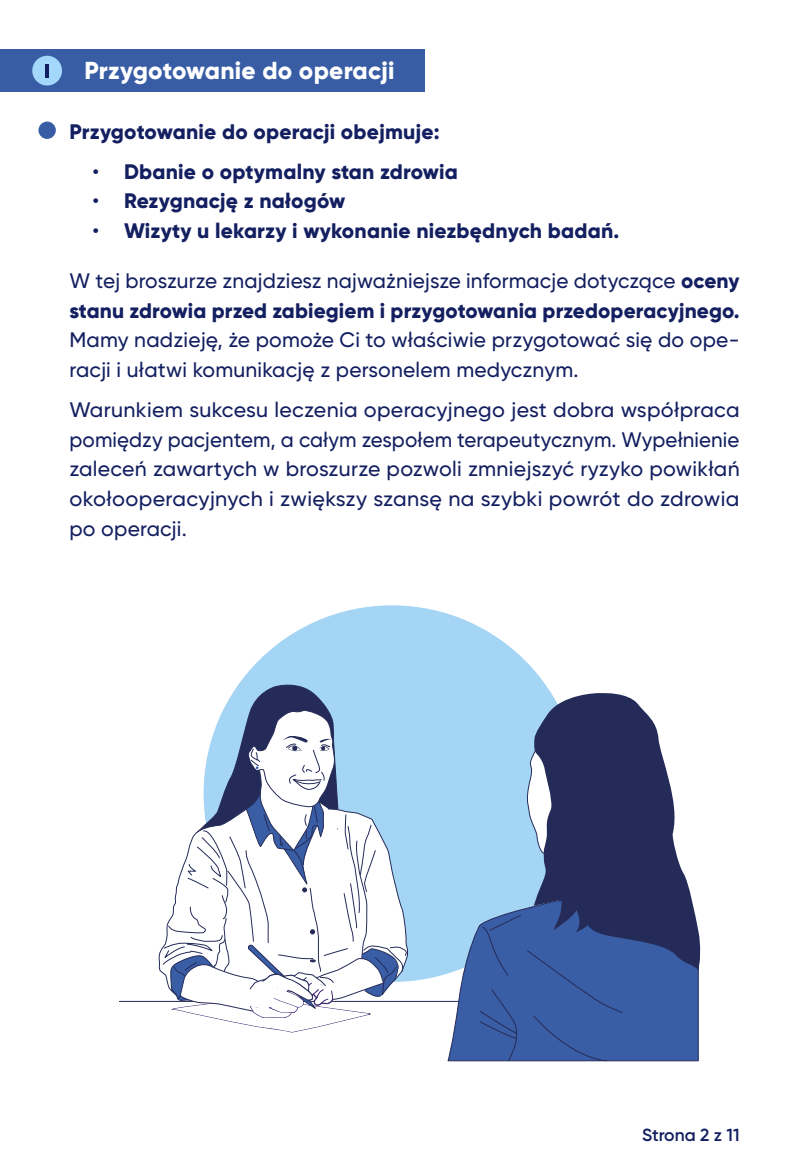
<style>
.page{position:relative;width:809px;height:1176px;background:#fff}
.page>*{position:absolute;margin:0;border:0;box-sizing:border-box;transform-origin:0 0}
.t1{font:800 24.5px "Gilroy";letter-spacing:.01em;color:#fff}
.t2{font:500 21px/29.8px "Gilroy";letter-spacing:.01em;color:#131f60}
.t3{font:800 21px/29.8px "Gilroy";letter-spacing:.01em;color:#131f60}
.t4{font:600 17.5px "Gilroy";color:#131f60}
.s1{font-weight:500}
</style>
<div class="page">
<div style="left:0;top:50px;width:425px;height:42px;background:#385da5"></div>
<div style="left:32px;top:56px;width:30px;height:29px;background:#a3d7fc;border-radius:50%"></div>
<div style="left:38px;top:122px;width:18px;height:17px;background:#385da5;border-radius:50%"></div>
<hr style="left:46px;top:64px;width:3px;height:14px;background:#131f60">
<div style="left:203px;top:605px;width:377px;height:377px;background:#a5d5f4;border-radius:50%"></div>
<hr style="left:119px;top:1001px;width:339px;height:1px;background:#252b58">
<svg style="left:447px;top:926px;width:252px;height:135px"></svg>
<svg style="left:534px;top:692px;width:166px;height:279px;fill:#252b58"></svg>
<svg style="left:479px;top:745px;width:144px;height:316px"></svg>
<svg style="left:158px;top:679px;width:250px;height:354px"></svg>
<p class="t1" style="left:84px;top:55px;width:311px">Przygotowanie do operacji</p>
<p class="t3" style="left:69px;top:117px;width:372px">Przygotowanie do operacji obejmuje:</p>
<p class="t3" style="left:93px;top:156px;width:367px"><span class="s1">•</span> Dbanie o optymalny stan zdrowia</p>
<p class="t3" style="left:93px;top:186px;width:254px"><span class="s1">•</span> Rezygnację z nałogów</p>
<p class="t3" style="left:93px;top:216px;width:528px"><span class="s1">•</span> Wizyty u lekarzy i wykonanie niezbędnych badań.</p>
<p class="t3" style="left:69px;top:265px;width:671px"><span class="s1">W tej broszurze znajdziesz najważniejsze informacje dotyczące</span> oceny stanu zdrowia przed zabiegiem i przygotowania przedoperacyjnego.</p>
<p class="t2" style="left:69px;top:325px;width:671px">Mamy nadzieję, że pomoże Ci to właściwie przygotować się do ope&shy;racji i ułatwi komunikację z personelem medycznym.</p>
<p class="t2" style="left:69px;top:394px;width:671px;text-align:justify">Warunkiem sukcesu leczenia operacyjnego jest dobra współpraca pomiędzy pacjentem, a całym zespołem terapeutycznym. Wypełnienie zaleceń zawartych w broszurze pozwoli zmniejszyć ryzyko powikłań okołooperacyjnych i zwiększy szansę na szybki powrót do zdrowia po operacji.</p>
<p class="t4" style="left:642px;top:1124px;width:99px">Strona 2 z 11</p>
</div>
